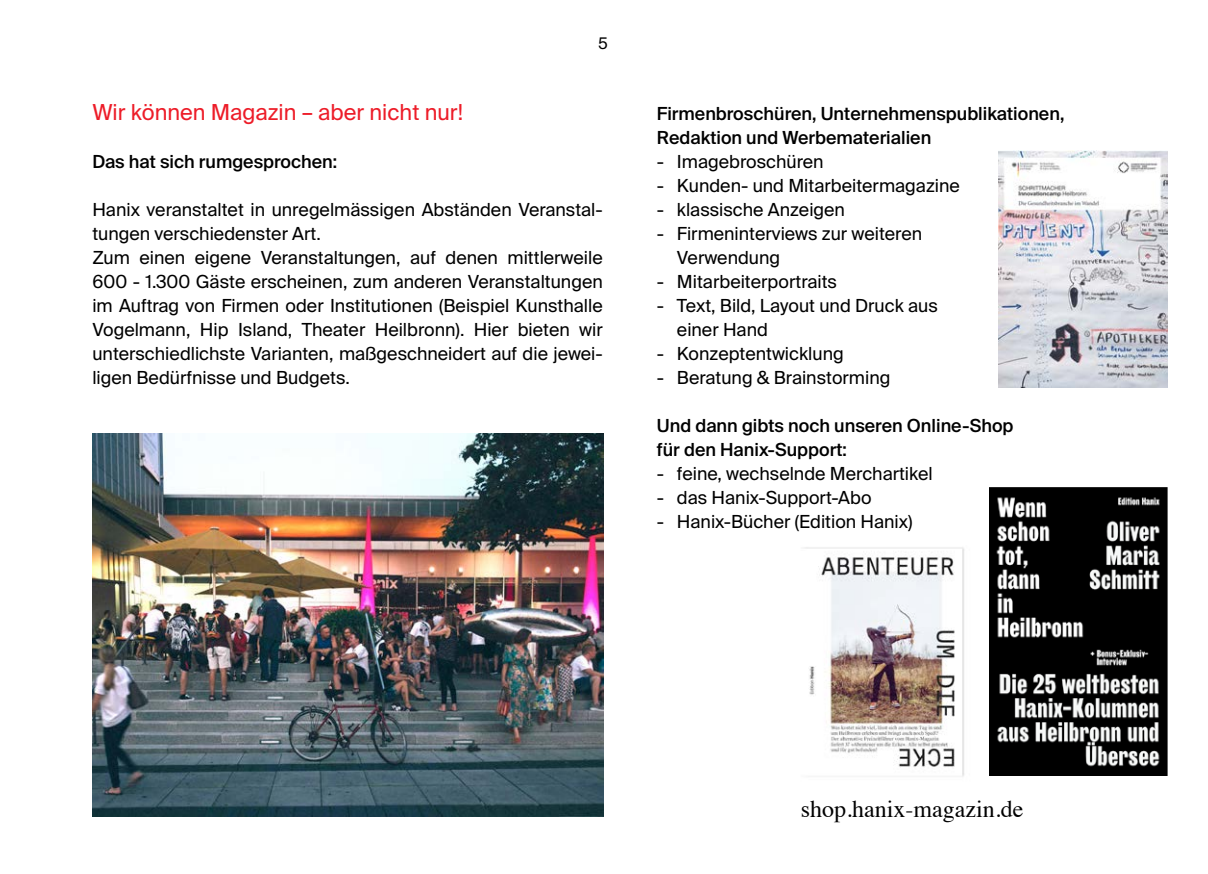
<style>
.page{position:relative;width:1208px;height:874px;background:#fff}
.page>*{position:absolute;margin:0;border:0;box-sizing:border-box;transform-origin:0 0}
.t1{font:24px "Times";color:#000}
.t2{font:22px "Suisse Intl";color:#ed1c28}
.t3{font:18px/24px "Suisse Intl";color:#000}
.t4{font:500 18px/24px "Suisse Intl";color:#000}
.t5{font:16px "Suisse Intl";color:#000}
</style>
<div class="page">
<img style="left:92px;top:433px;width:511px;height:383px">
<img style="left:998px;top:150px;width:169px;height:237px">
<img style="left:989px;top:487px;width:178px;height:287px">
<img style="left:804px;top:547px;width:160px;height:230px">
<p class="t5" style="left:598px;top:34px;width:11px">5</p>
<p class="t2" style="left:92px;top:99px;width:372px">Wir können Magazin – aber nicht nur!</p>
<p class="t4" style="left:92px;top:150px;width:246px">Das hat sich rumgesprochen:</p>
<p class="t3" style="left:92px;top:198px;width:512px">Hanix veranstaltet in unregelmässigen Abständen Veranstal&shy;tungen verschiedenster Art.<br>Zum einen eigene Veranstaltungen, auf denen mittlerweile 600 - 1.300 Gäste erscheinen, zum anderen Veranstaltungen im Auftrag von Firmen oder Institutionen (Beispiel Kunsthalle Vogelmann, Hip Island, Theater Heilbronn). Hier bieten wir unterschiedlichste Varianten, maßgeschneidert auf die jewei&shy;ligen Bedürfnisse und Budgets.</p>
<p class="t4" style="left:657px;top:102px;width:409px">Firmenbroschüren, Unternehmenspublikationen,<br>Redaktion und Werbematerialien</p>
<p class="t3" style="left:657px;top:150px;width:168px">- Imagebroschüren</p>
<p class="t3" style="left:657px;top:174px;width:304px">- Kunden- und Mitarbeitermagazine</p>
<p class="t3" style="left:657px;top:198px;width:190px">- klassische Anzeigen</p>
<p class="t3" style="left:677px;top:222px;width:247px;text-indent:-20px">- Firmeninterviews zur weiteren<br>Verwendung</p>
<p class="t3" style="left:657px;top:270px;width:181px">- Mitarbeiterportraits</p>
<p class="t3" style="left:677px;top:294px;width:262px;text-indent:-20px">- Text, Bild, Layout und Druck aus einer Hand</p>
<p class="t3" style="left:657px;top:342px;width:188px">- Konzeptentwicklung</p>
<p class="t3" style="left:657px;top:366px;width:235px">- Beratung &amp; Brainstorming</p>
<p class="t4" style="left:657px;top:414px;width:358px">Und dann gibts noch unseren Online-Shop für den Hanix-Support:</p>
<p class="t3" style="left:657px;top:462px;width:277px">- feine, wechselnde Merchartikel</p>
<p class="t3" style="left:657px;top:486px;width:216px">- das Hanix-Support-Abo</p>
<p class="t3" style="left:657px;top:510px;width:257px">- Hanix-Bücher (Edition Hanix)</p>
<h1 class="t1" style="left:801px;top:785px;width:224px">shop.hanix-magazin.de</h1>
</div>
